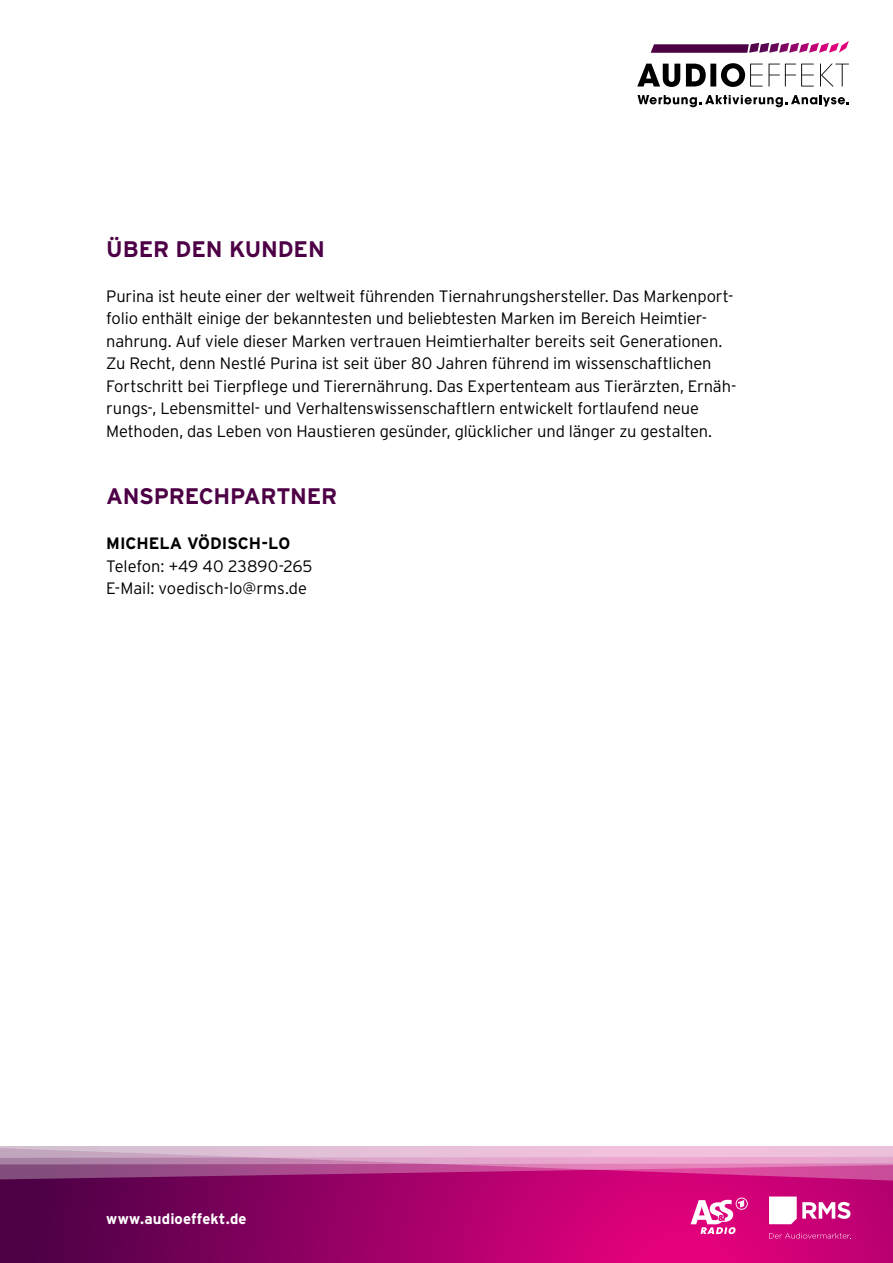
<style>
.page{position:relative;width:893px;height:1263px;background:#fff}
.page>*{position:absolute;margin:0;border:0;box-sizing:border-box;transform-origin:0 0}
.t1{font:700 22.5px "Interstate";letter-spacing:-.005em;color:#4d0045}
.t2{font:300 16.5px/22.5px "Interstate";letter-spacing:-.01em;color:#000}
.t3{font:700 16.5px "Interstate";letter-spacing:-.005em;color:#000}
.t4{font:700 15px "Interstate";color:#fff}
</style>
<div class="page">
<svg style="left:0;top:1188px;width:893px;height:75px;background:#9f0066"></svg>
<svg style="left:0;top:1164px;width:893px;height:24px;background:#ac267c"></svg>
<svg style="left:0;top:1146px;width:893px;height:18px;background:#ddaecd"></svg>
<svg style="left:651px;top:41px;width:198px;height:12px"></svg>
<svg style="left:637px;top:63px;width:212px;height:24px"></svg>
<svg style="left:637px;top:95px;width:212px;height:12px"></svg>
<svg style="left:691px;top:1197px;width:57px;height:37px"></svg>
<svg style="left:769px;top:1196px;width:81px;height:28px"></svg>
<svg style="left:769px;top:1233px;width:82px;height:6px"></svg>
<h1 class="t1" style="left:106px;top:235px;width:220px">ÜBER DEN KUNDEN</h1>
<p class="t2" style="left:106px;top:284px;width:630px">Purina ist heute einer der weltweit führenden Tiernahrungshersteller. Das Markenport&shy;folio enthält einige der bekanntesten und beliebtesten Marken im Bereich Heimtier&shy;nahrung. Auf viele dieser Marken vertrauen Heimtierhalter bereits seit Generationen.<br>Zu Recht, denn Nestlé Purina ist seit über 80 Jahren führend im wissenschaftlichen Fortschritt bei Tierpflege und Tierernährung. Das Expertenteam aus Tierärzten, Ernäh&shy;rungs-, Lebensmittel- und Verhaltenswissenschaftlern entwickelt fortlaufend neue Methoden, das Leben von Haustieren gesünder, glücklicher und länger zu gestalten.</p>
<h1 class="t1" style="left:106px;top:482px;width:95px">ANSPRECHPA</h1>
<h1 class="t1" style="left:260px;top:482px;width:32px">RTNE</h1>
<h1 class="t1" style="left:321px;top:482px;width:18px">R</h1>
<p class="t3" style="left:106px;top:533px;width:173px">MICHELA VÖDISCH-LO</p>
<p class="t2" style="left:106px;top:554px;width:208px">Telefon: +49 40 23890-265<br>E-Mail: voedisch-lo@rms.de</p>
<p class="t4" style="left:106px;top:1209px;width:142px">WWW.AUDIOEFFEKT.DE</p>
</div>
